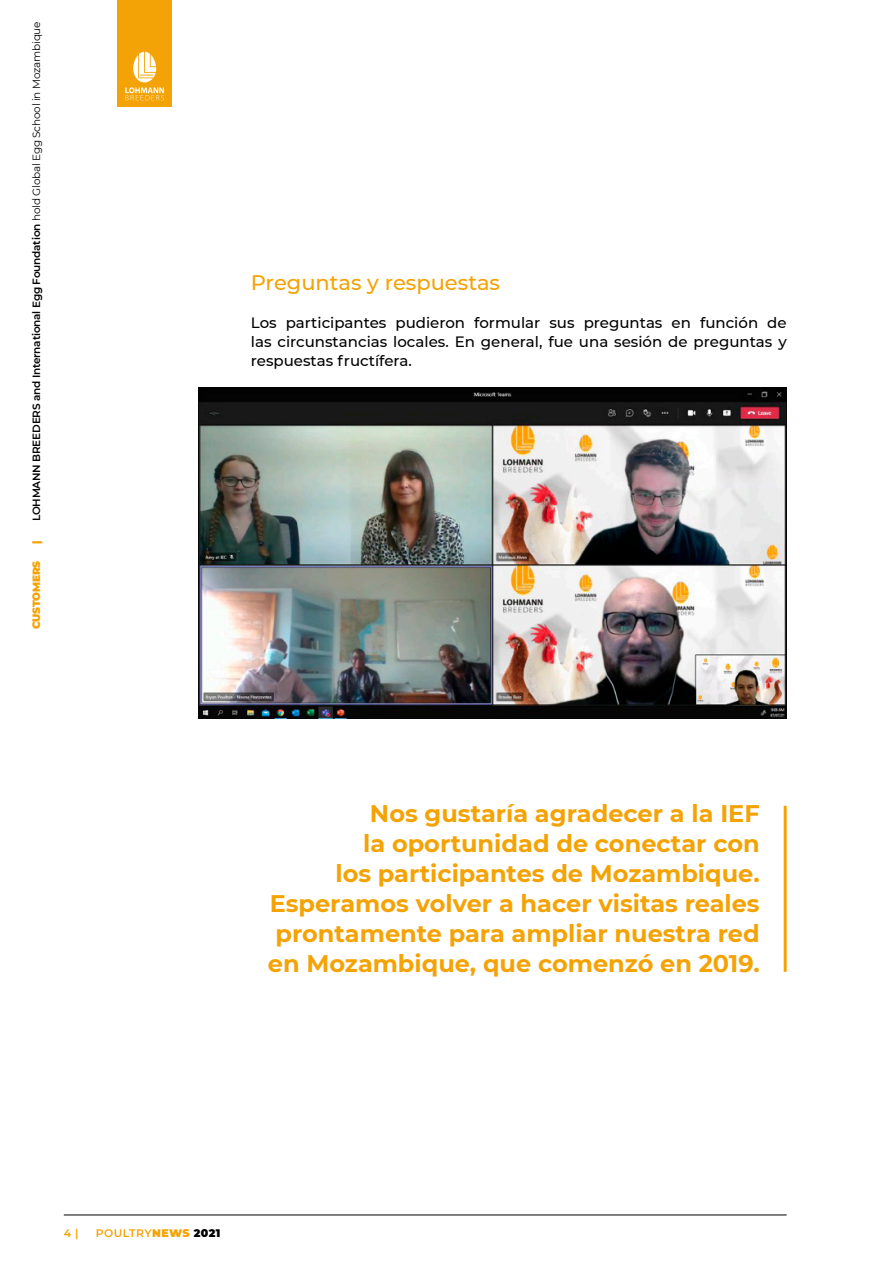
<style>
.page{position:relative;width:893px;height:1263px;background:#fff}
.page>*{position:absolute;margin:0;border:0;box-sizing:border-box;transform-origin:0 0}
.TEXTO{font:700 24px/30px "Montserrat";color:#f4a306;text-align:right}
.t1{font:500 21px "Montserrat";color:#f4a306}
.TEXTO-2{font:500 15px/19.2px "Montserrat";color:#000;text-align:justify}
.t2{font:600 10.95px "Montserrat";letter-spacing:.04em;color:#f4a306}
.t3{font:600 10.5px "Montserrat";letter-spacing:-.02em;color:#000}
.t4{font:900 10.5px "Montserrat";letter-spacing:-.02em;color:#f4a306}
.s1{font-weight:400}
.s2{font-weight:900}
.s3{font-weight:900;color:#000}
</style>
<div class="page">
<img style="left:199px;top:387px;width:588px;height:331px">
<hr style="left:784px;top:806px;width:3px;height:166px;background:#f4a306">
<hr style="left:64px;top:1215px;width:723px;height:1px;background:#000">
<div style="left:118px;top:0;width:54px;height:106px;background:#f4a306"></div>
<svg style="left:125px;top:52px;width:39px;height:48px"></svg>
<p class="t3" style="left:29px;top:521px;width:501px;rotate:-90deg">LOHMANN BREEDERS and International Egg Foundation <span class="s1">hold Global Egg School in Mozambique</span></p>
<p class="t4" style="left:28px;top:544px;width:5px;rotate:-90deg">|</p>
<p class="t4" style="left:28px;top:629px;width:70px;rotate:-90deg">CUSTOMERS</p>
<p class="t1" style="left:251px;top:268px;width:251px">Preguntas y respuestas</p>
<p class="TEXTO-2" style="left:251px;top:312px;width:537px">Los participantes pudieron formular sus preguntas en función de las circunstancias locales. En general, fue una sesión de preguntas y respuestas fructífera.</p>
<p class="TEXTO" style="left:268px;top:797px;width:493px">Nos gustaría agradecer a la IEF<br>la oportunidad de conectar con<br>los participantes de Mozambique.<br>Esperamos volver a hacer visitas reales prontamente para ampliar nuestra red en Mozambique, que comenzó en 2019.</p>
<p class="t2" style="left:64px;top:1225px;width:16px">4 |</p>
<p class="t2" style="left:96px;top:1225px;width:126px">POULTRY<span class="s2">NEWS</span> <span class="s3">2021</span></p>
</div>
